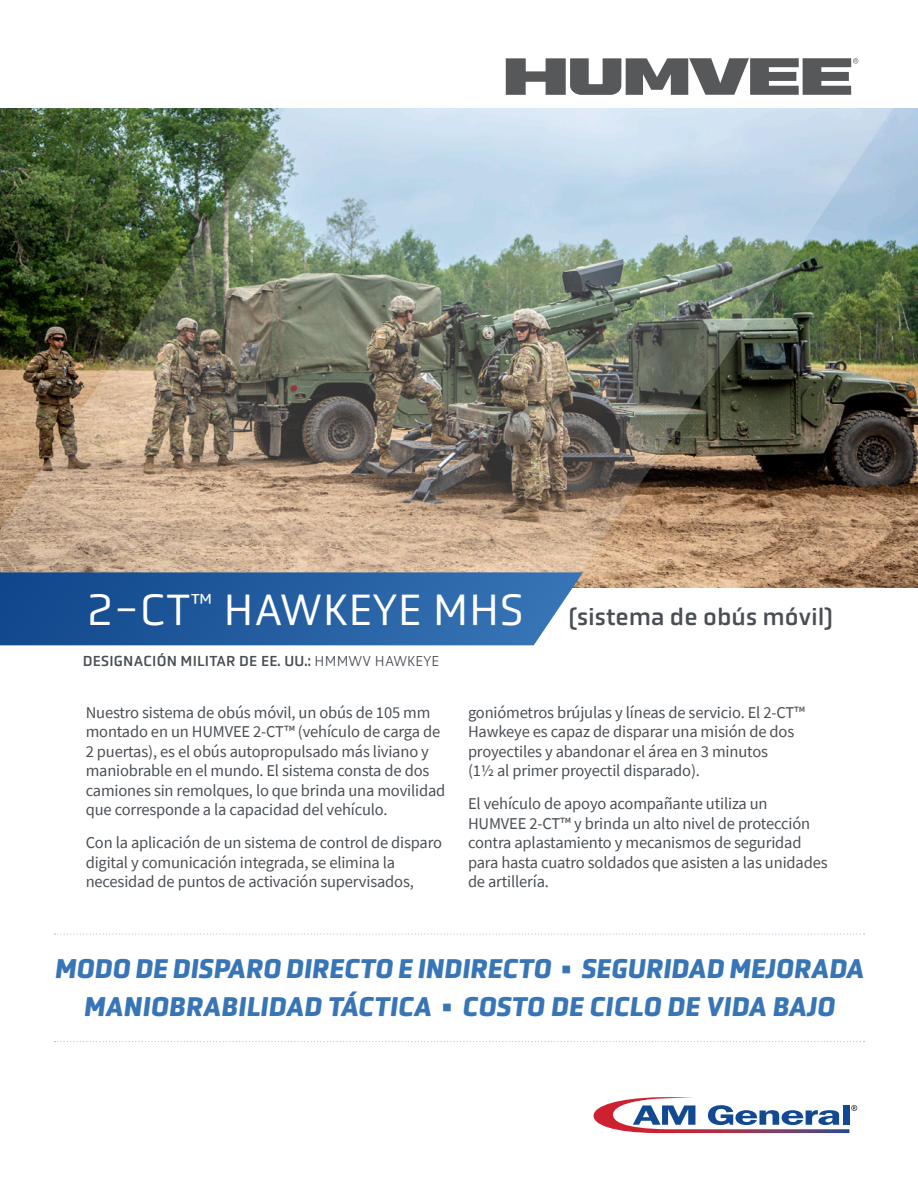
<style>
.page{position:relative;width:918px;height:1188px;background:#fff}
.page>*{position:absolute;margin:0;border:0;box-sizing:border-box;transform-origin:0 0}
.t1{font:45.6px "Obvia";letter-spacing:.015em;color:#fff}
.t2{font:italic 700 27.6px "Obvia";letter-spacing:-.01em;color:#3775b6}
.t3{font:24px "Obvia";color:#4a4f54}
.t4{font:16.5px/19.5px "Source Sans Pro";letter-spacing:-.01em;color:#4a4f54}
.t5{font:15px "Obvia";letter-spacing:.015em;color:#4a4f54}
.s1{font-weight:300}
.s2{font-size:13.8px}
</style>
<div class="page">
<img style="left:894px;top:108px;width:24px;height:480px">
<img style="left:0;top:108px;width:894px;height:480px">
<svg style="left:55px;top:934px;width:809px;height:1px"></svg>
<svg style="left:55px;top:1041px;width:809px;height:1px"></svg>
<svg style="left:593px;top:1097px;width:264px;height:36px"></svg>
<svg style="left:506px;top:58px;width:352px;height:37px"></svg>
<svg style="left:0;top:572px;width:583px;height:73px;background:#2d64a3"></svg>
<p class="t1" style="left:88px;top:584px;width:437px">2-CT<sup>™</sup> HAWKEYE MHS</p>
<p class="t3" style="left:568px;top:603px;width:266px">(sistema de obús móvil)</p>
<p class="t5" style="left:83px;top:652px;width:358px">DESIGNACIÓN MILITAR DE EE. UU.: <span class="s1">HMMWV HAWKEYE</span></p>
<p class="t4" style="left:86px;top:703px;width:361px">Nuestro sistema de obús móvil, un obús de 105 mm montado en un HUMVEE 2-CT™ (vehículo de carga de 2 puertas), es el obús autopropulsado más liviano y maniobrable en el mundo. El sistema consta de dos camiones sin remolques, lo que brinda una movilidad que corresponde a la capacidad del vehículo.</p>
<p class="t4" style="left:86px;top:833px;width:358px">Con la aplicación de un sistema de control de disparo digital y comunicación integrada, se elimina la necesidad de puntos de activación supervisados,</p>
<p class="t4" style="left:468px;top:703px;width:339px">goniómetros brújulas y líneas de servicio. El 2-CT™ Hawkeye es capaz de disparar una misión de dos proyectiles y abandonar el área en 3 minutos<br>(1½ al primer proyectil disparado).</p>
<p class="t4" style="left:468px;top:794px;width:361px">El vehículo de apoyo acompañante utiliza un HUMVEE 2-CT™ y brinda un alto nivel de protección contra aplastamiento y mecanismos de seguridad para hasta cuatro soldados que asisten a las unidades de artillería.</p>
<p class="t2" style="left:54px;top:952px;width:811px">MODO DE DISPARO DIRECTO E INDIRECTO <span class="s2">[]</span> SEGURIDAD MEJORADA</p>
<p class="t2" style="left:83px;top:990px;width:753px">MANIOBRABILIDAD TÁCTICA <sup>[]</sup> COSTO DE CICLO DE VIDA BAJO</p>
</div>
